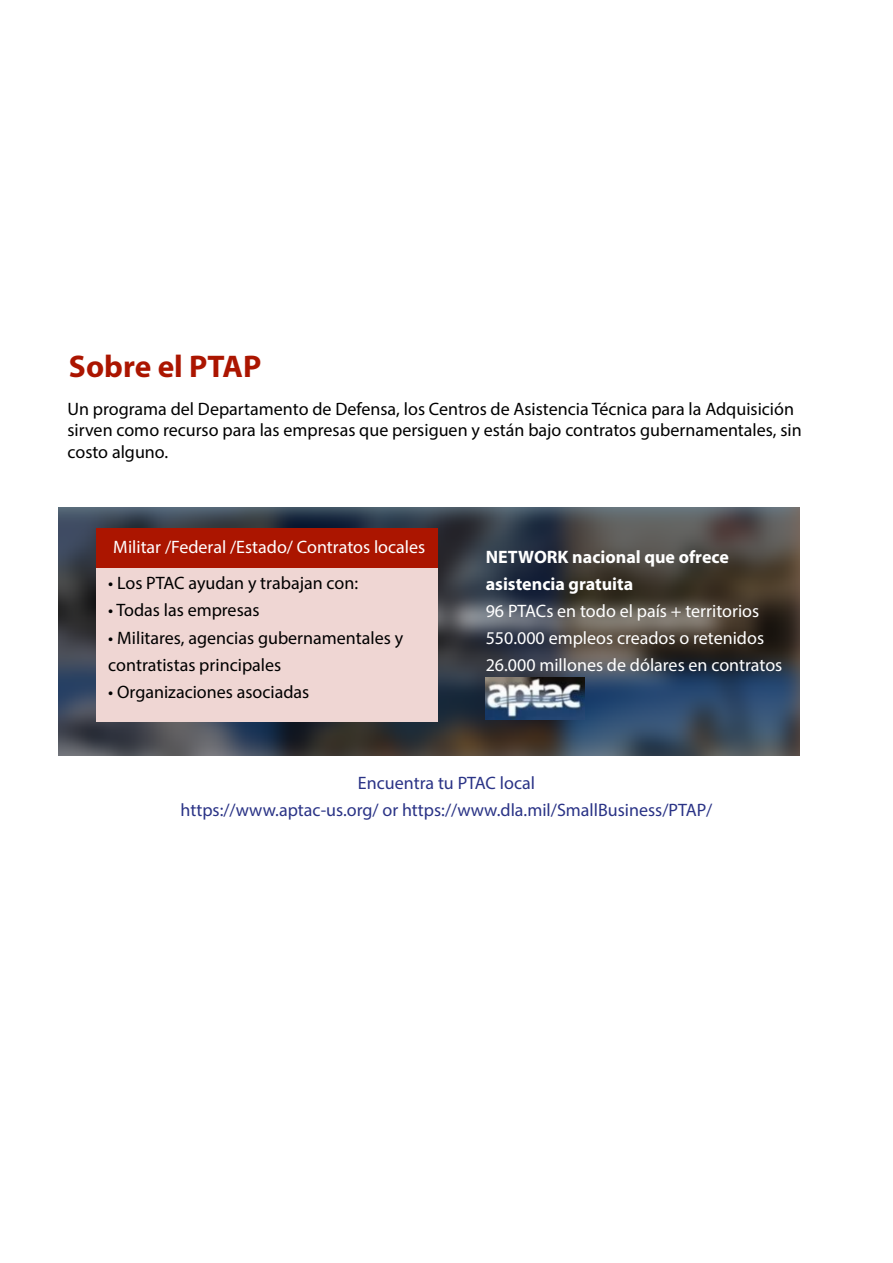
<style>
.page{position:relative;width:893px;height:1263px;background:#fff}
.page>*{position:absolute;margin:0;border:0;box-sizing:border-box;transform-origin:0 0}
.t1{font:700 31.5px "Myriad Pro";color:#ab1500}
.t2{font:18px/21.6px "Myriad Pro";color:#000}
.t3{font:18px/27px "Myriad Pro";color:#fff}
.t4{font:18px/27px "Myriad Pro";color:#2a3386;text-align:center}
.t5{font:700 18px/27px "Myriad Pro";color:#fff}
</style>
<div class="page">
<img style="left:58px;top:508px;width:741px;height:248px">
<div style="left:97px;top:528px;width:341px;height:40px;background:#ab1500"></div>
<div style="left:97px;top:568px;width:341px;height:154px;background:#efd6d3"></div>
<img style="left:486px;top:678px;width:98px;height:41px">
<h1 class="t1" style="left:69px;top:349px;width:194px">Sobre el PTAP</h1>
<p class="t2" style="left:68px;top:398px;width:736px">Un programa del Departamento de Defensa, los Centros de Asistencia Técnica para la Adquisición sirven como recurso para las empresas que persiguen y están bajo contratos gubernamentales, sin costo alguno.</p>
<p class="t3" style="left:113px;top:533px;width:313px">Militar /Federal /Estado/ Contratos locales</p>
<p class="t2" style="left:108px;top:572px;width:251px">• Los PTAC ayudan y trabajan con:</p>
<p class="t2" style="left:108px;top:599px;width:153px">• Todas las empresas</p>
<p class="t2" style="left:108px;top:624px;width:296px;line-height:27px">• Militares, agencias gubernamentales y contratistas principales</p>
<p class="t2" style="left:108px;top:680px;width:203px">• Organizaciones asociadas</p>
<p class="t5" style="left:486px;top:543px;width:245px">NETWORK nacional que ofrece asistencia gratuita</p>
<p class="t3" style="left:486px;top:597px;width:298px">96 PTACs en todo el país + territorios<br>550.000 empleos creados o retenidos<br>26.000 millones de dólares en contratos</p>
<p class="t4" style="left:180px;top:770px;width:533px">Encuentra tu PTAC local<br>https://www.aptac-us.org/ or https://www.dla.mil/SmallBusiness/PTAP/</p>
</div>
